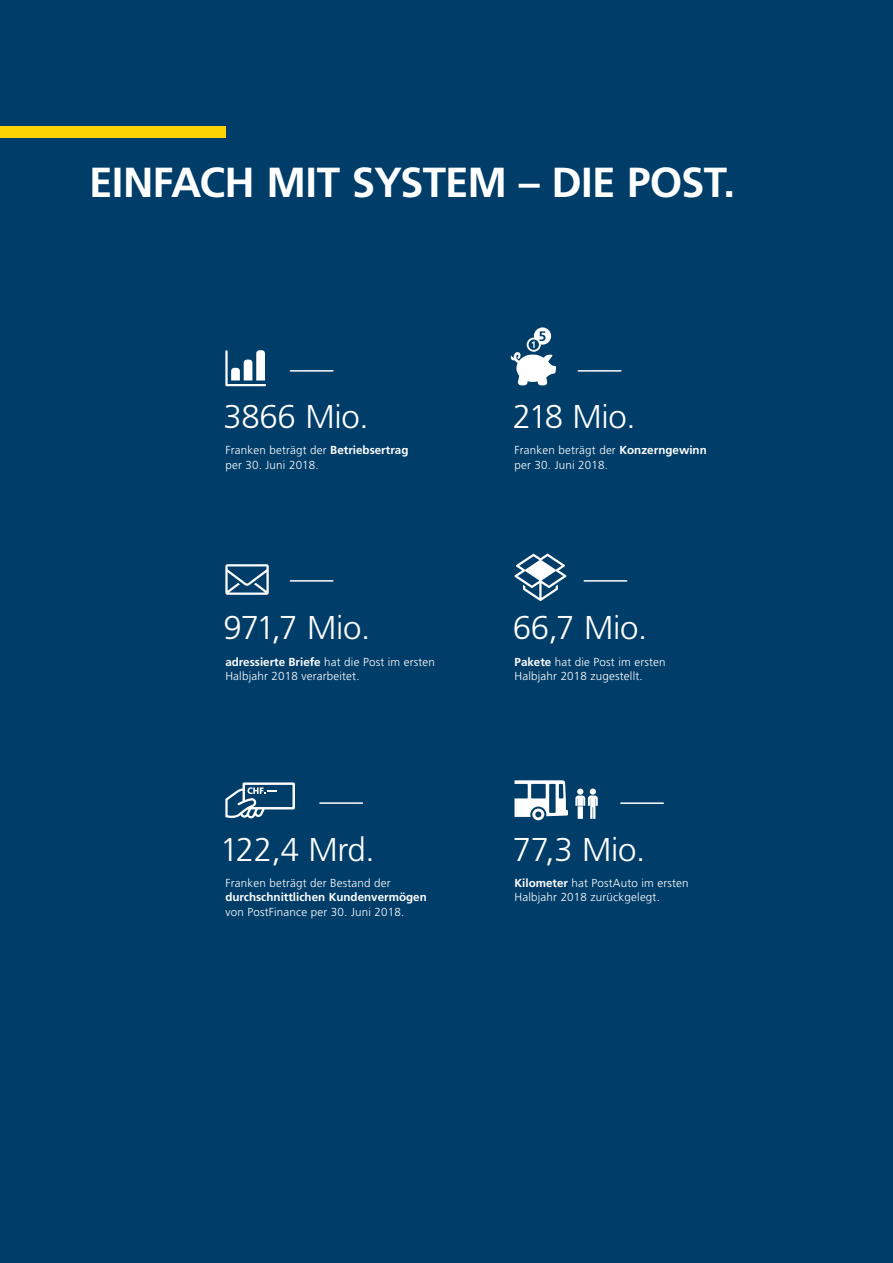
<style>
.page{position:relative;width:893px;height:1263px;background:#003d69}
.page>*{position:absolute;margin:0;border:0;box-sizing:border-box;transform-origin:0 0}
.t1{font:700 42px "Frutiger LT Std";letter-spacing:-.02em;color:#fff}
.t2{font:300 33px "Frutiger LT Std";letter-spacing:-.01em;color:#fff}
.t3{font:300 11.7px/14.2px "Frutiger LT Std";letter-spacing:.015em;color:#fff}
.t4{font:700 11.7px "Frutiger LT Std";color:#fff}
.s1{font-weight:700}
</style>
<div class="page">
<div style="left:0;top:127px;width:225px;height:11px;background:#fed304"></div>
<svg style="left:225px;top:564px;width:44px;height:31px"></svg>
<svg style="left:510px;top:327px;width:46px;height:59px"></svg>
<hr style="left:578px;top:370px;width:43px;height:2px;background:#fff">
<hr style="left:621px;top:802px;width:42px;height:2px;background:#fff">
<hr style="left:320px;top:802px;width:42px;height:2px;background:#fff">
<svg style="left:225px;top:782px;width:70px;height:36px"></svg>
<hr style="left:290px;top:370px;width:43px;height:2px;background:#fff">
<hr style="left:290px;top:580px;width:43px;height:2px;background:#fff">
<svg style="left:514px;top:554px;width:52px;height:47px"></svg>
<hr style="left:584px;top:580px;width:43px;height:2px;background:#fff">
<svg style="left:225px;top:350px;width:41px;height:36px"></svg>
<svg style="left:514px;top:780px;width:54px;height:40px"></svg>
<svg style="left:575px;top:788px;width:23px;height:31px"></svg>
<h1 class="t1" style="left:89px;top:158px;width:647px">EINFACH MIT SYSTEM – DIE POST.</h1>
<h2 class="t2" style="left:224px;top:398px;width:147px">3866 Mio.</h2>
<p class="t3" style="left:225px;top:443px;width:185px">Franken beträgt der <span class="s1">Betriebsertrag </span>per 30. Juni 2018.</p>
<h2 class="t2" style="left:224px;top:609px;width:148px">971,7 Mio.</h2>
<p class="t3" style="left:225px;top:655px;width:211px"><span class="s1">adressierte Briefe</span> hat die Post im ersten<br>Halbjahr 2018 verarbeitet.</p>
<h2 class="t2" style="left:220px;top:831px;width:156px">122,4 Mrd.</h2>
<p class="t3" style="left:225px;top:876px;width:167px">Franken beträgt der Bestand der</p>
<p class="t4" style="left:225px;top:890px;width:203px">durchschnittlichen Kundenvermögen</p>
<p class="t3" style="left:225px;top:904px;width:180px">von PostFinance per 30. Juni 2018.</p>
<h2 class="t2" style="left:513px;top:398px;width:124px">218 Mio.</h2>
<p class="t3" style="left:514px;top:443px;width:194px">Franken beträgt der <span class="s1">Konzerngewinn </span>per 30. Juni 2018.</p>
<h2 class="t2" style="left:513px;top:609px;width:136px">66,7 Mio.</h2>
<p class="t3" style="left:514px;top:655px;width:153px"><span class="s1">Pakete</span> hat die Post im ersten<br>Halbjahr 2018 zugestellt.</p>
<h2 class="t2" style="left:513px;top:831px;width:134px">77,3 Mio.</h2>
<p class="t3" style="left:514px;top:876px;width:176px"><span class="s1">Kilometer</span> hat PostAuto im ersten<br>Halbjahr 2018 zurückgelegt.</p>
</div>
